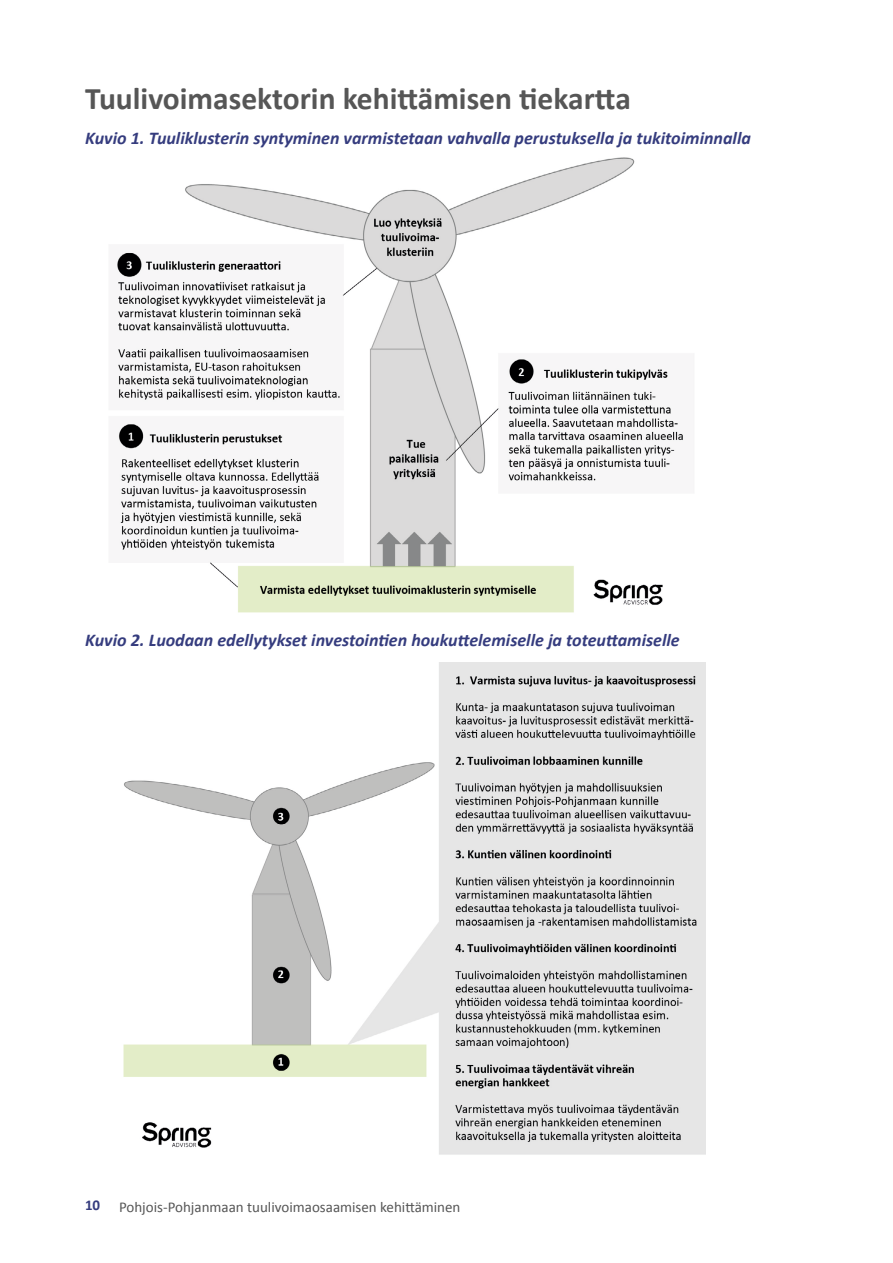
<style>
.page{position:relative;width:893px;height:1263px;background:#fff}
.page>*{position:absolute;margin:0;border:0;box-sizing:border-box;transform-origin:0 0}
.t1{font:700 31.5px "Calibri";color:#565656}
.t2{font:italic 700 18px "Calibri";color:#353c7e}
.t3{font:15px "Calibri";color:#565656}
.t4{font:700 15px "Calibri";color:#353c7e}
</style>
<div class="page">
<img style="left:117px;top:157px;width:566px;height:456px">
<img style="left:123px;top:663px;width:582px;height:492px">
<h1 class="t1" style="left:85px;top:79px;width:547px">Tuulivoimasektorin kehittämisen tiekartta</h1>
<p class="t2" style="left:85px;top:127px;width:667px">Kuvio 1. Tuuliklusterin syntyminen varmistetaan vahvalla perustuksella ja tukitoiminnalla</p>
<p class="t2" style="left:85px;top:629px;width:596px">Kuvio 2. Luodaan edellytykset investointien houkuttelemiselle ja toteuttamiselle</p>
<p class="t4" style="left:85px;top:1196px;width:17px">10</p>
<p class="t3" style="left:119px;top:1197px;width:343px">Pohjois-Pohjanmaan tuulivoimaosaamisen kehittäminen</p>
</div>
